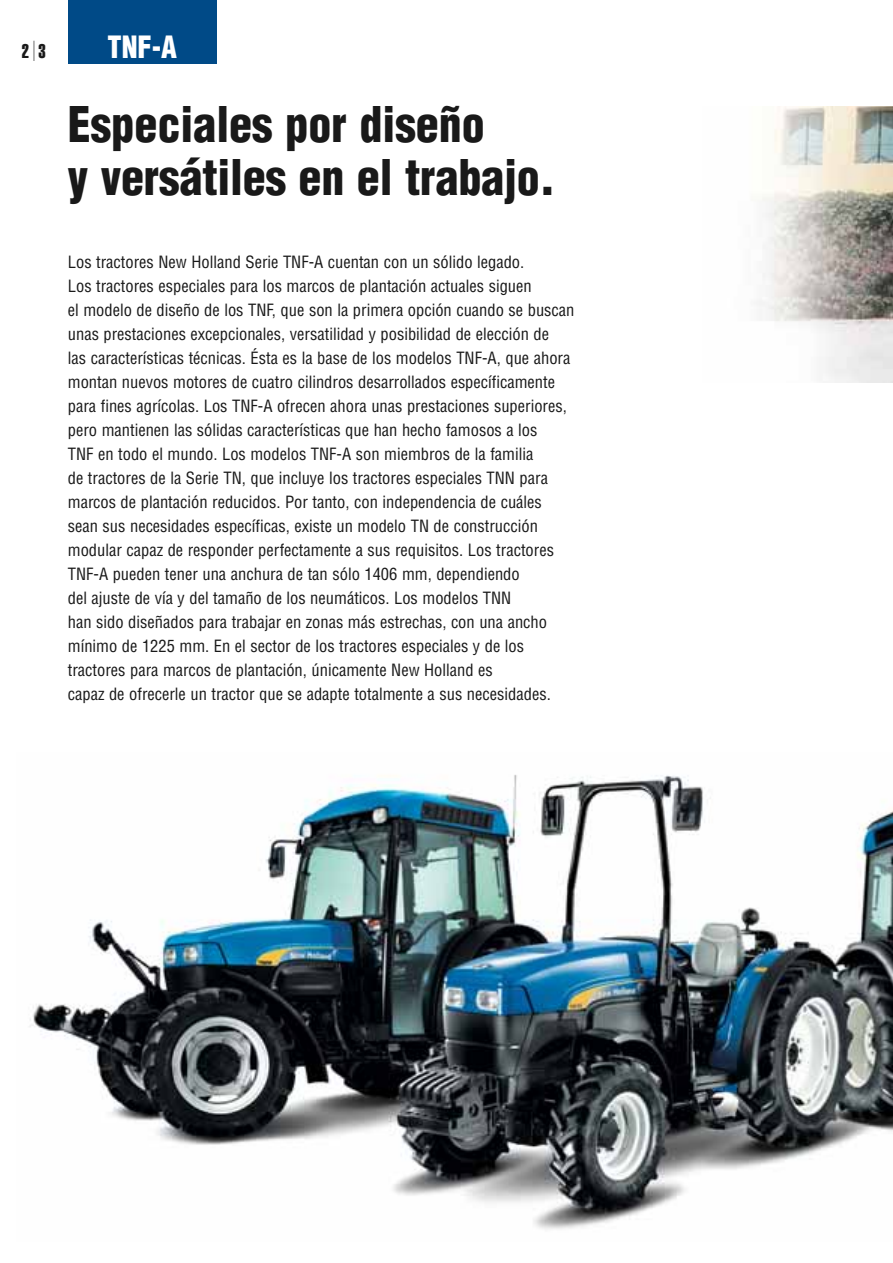
<style>
.page{position:relative;width:893px;height:1263px;background:#fff}
.page>*{position:absolute;margin:0;border:0;box-sizing:border-box;transform-origin:0 0}
.t1{font:900 condensed 48px/52.5px "Helvetica";letter-spacing:-.005em;color:#191919;scale:.96 1}
.t2{font:900 condensed 30px "Helvetica";color:#fff;scale:.95 1}
.t3{font:19.5px "Helvetica Extra Compressed";color:#191919}
.t4{font:condensed 16.5px/24px "Helvetica";color:#191919}
.s1{font-family:"Helvetica";font-stretch:condensed;font-size:27px}
</style>
<div class="page">
<img style="left:29px;top:775px;width:863px;height:455px">
<img style="left:756px;top:106px;width:136px;height:277px">
<div style="left:68px;top:0;width:149px;height:64px;background:#004a87"></div>
<p class="t3" style="left:22px;top:44px;width:26px">2<span class="s1">I</span> 3</p>
<h2 class="t2" style="left:107px;top:36px;width:75px">TNF-A</h2>
<h1 class="t1" style="left:68px;top:103px;width:509px">Especiales por diseño<br>y versátiles en el trabajo.</h1>
<p class="t4" style="left:68px;top:251px;width:508px">Los tractores New Holland Serie TNF-A cuentan con un sólido legado.<br>Los tractores especiales para los marcos de plantación actuales siguen<br>el modelo de diseño de los TNF, que son la primera opción cuando se buscan unas prestaciones excepcionales, versatilidad y posibilidad de elección de<br>las características técnicas. Ésta es la base de los modelos TNF-A, que ahora montan nuevos motores de cuatro cilindros desarrollados específicamente para fines agrícolas. Los TNF-A ofrecen ahora unas prestaciones superiores, pero mantienen las sólidas características que han hecho famosos a los<br>TNF en todo el mundo. Los modelos TNF-A son miembros de la familia<br>de tractores de la Serie TN, que incluye los tractores especiales TNN para marcos de plantación reducidos. Por tanto, con independencia de cuáles sean sus necesidades específicas, existe un modelo TN de construcción modular capaz de responder perfectamente a sus requisitos. Los tractores TNF-A pueden tener una anchura de tan sólo 1406 mm, dependiendo<br>del ajuste de vía y del tamaño de los neumáticos. Los modelos TNN<br>han sido diseñados para trabajar en zonas más estrechas, con una ancho mínimo de 1225 mm. En el sector de los tractores especiales y de los tractores para marcos de plantación, únicamente New Holland es<br>capaz de ofrecerle un tractor que se adapte totalmente a sus necesidades.</p>
</div>
